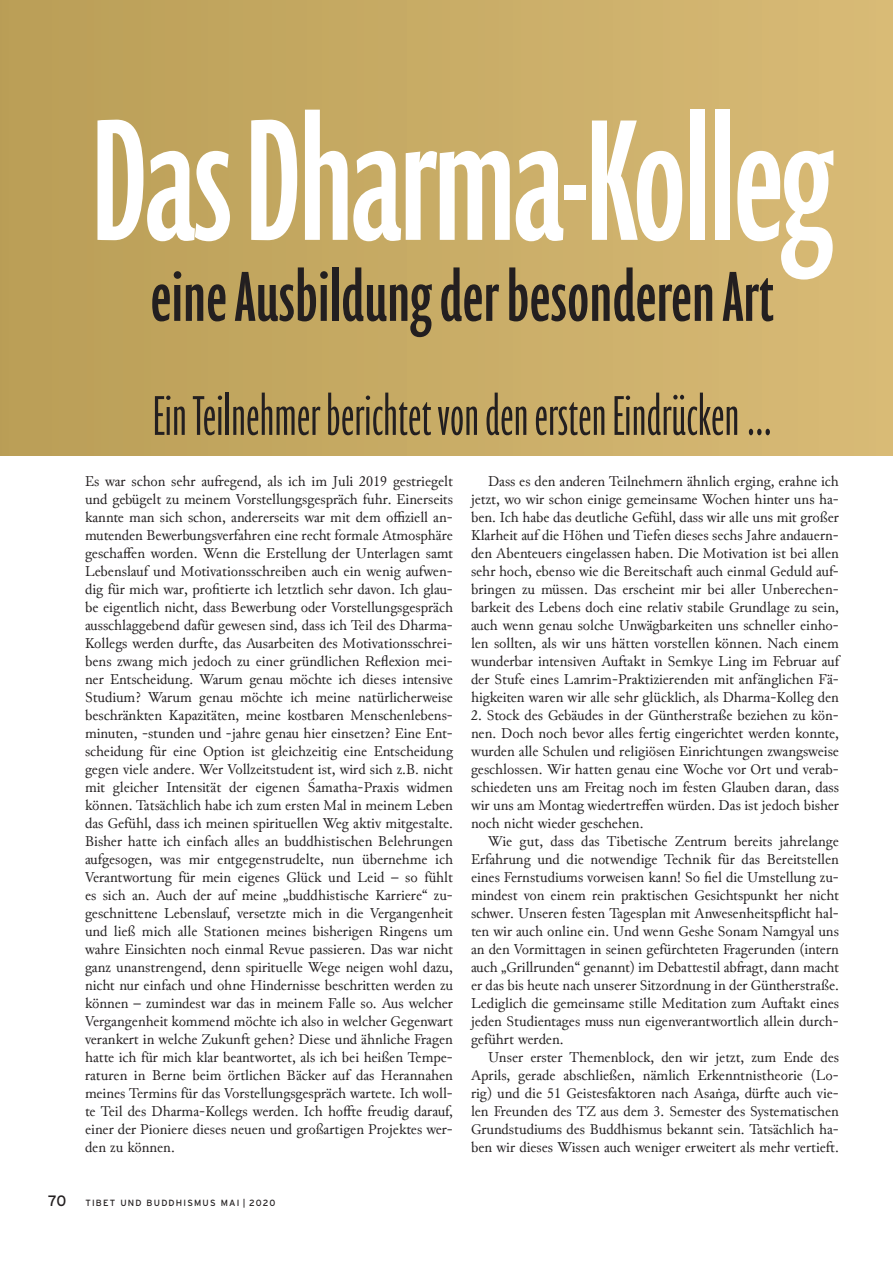
<style>
.page{position:relative;width:893px;height:1263px;background:#fff}
.page>*{position:absolute;margin:0;border:0;box-sizing:border-box;transform-origin:0 0}
.t1{font:175.5px "Prenton RP Ultra Cond";color:#fff}
.t2{font:72px "Prenton RP Ultra Cond";letter-spacing:.02em;color:#231f20}
.t3{font:300 57px "Prenton RP Ultra Cond";letter-spacing:.02em;color:#231f20}
.t4{font:15px/18px "Junicode";color:#231f20;text-align:justify}
.t5{font:15px "Interstate";color:#231f20}
.t6{font:9px "Interstate";letter-spacing:.13em;color:#231f20}
</style>
<div class="page">
<div style="left:0;top:0;width:893px;height:455px;background:linear-gradient(to right,#b99e56,#d8bb77)"></div>
<h1 class="t1" style="left:93px;top:64px;width:740px">Das Dharma-Kolleg</h1>
<h2 class="t2" style="left:151px;top:249px;width:623px">eine Ausbildung der besonderen Art</h2>
<h3 class="t3" style="left:153px;top:378px;width:619px">Ein Teilnehmer berichtet von den ersten Eindrücken …</h3>
<p class="t4" style="left:85px;top:472px;width:369px">Es war schon sehr aufregend, als ich im Juli 2019 gestriegelt und gebügelt zu meinem Vorstellungsgespräch fuhr. Einerseits kannte man sich schon, andererseits war mit dem offiziell an&shy;mutenden Bewerbungsverfahren eine recht formale Atmosphäre geschaffen worden. Wenn die Erstellung der Unterlagen samt Lebenslauf und Motivationsschreiben auch ein wenig aufwen&shy;dig für mich war, profitierte ich letztlich sehr davon. Ich glau&shy;be eigentlich nicht, dass Bewerbung oder Vorstellungsgespräch ausschlaggebend dafür gewesen sind, dass ich Teil des Dharma-Kollegs werden durfte, das Ausarbeiten des Motivationsschrei&shy;bens zwang mich jedoch zu einer gründlichen Reflexion mei&shy;ner Entscheidung. Warum genau möchte ich dieses intensive Studium? Warum genau möchte ich meine natürlicherweise beschränkten Kapazitäten, meine kostbaren Menschenlebens&shy;minuten, -stunden und -jahre genau hier einsetzen? Eine Ent&shy;scheidung für eine Option ist gleichzeitig eine Entscheidung gegen viele andere. Wer Vollzeitstudent ist, wird sich z.B. nicht mit gleicher Intensität der eigenen Śamatha-Praxis widmen können. Tatsächlich habe ich zum ersten Mal in meinem Leben das Gefühl, dass ich meinen spirituellen Weg aktiv mitgestalte.<br>Bisher hatte ich einfach alles an buddhistischen Belehrungen aufgesogen, was mir entgegenstrudelte, nun übernehme ich Verantwortung für mein eigenes Glück und Leid – so fühlt es sich an. Auch der auf meine „buddhistische Karriere“ zu&shy;geschnittene Lebenslauf, versetzte mich in die Vergangenheit und ließ mich alle Stationen meines bisherigen Ringens um wahre Einsichten noch einmal Revue passieren. Das war nicht ganz unanstrengend, denn spirituelle Wege neigen wohl dazu, nicht nur einfach und ohne Hindernisse beschritten werden zu können – zumindest war das in meinem Falle so. Aus welcher Vergangenheit kommend möchte ich also in welcher Gegenwart verankert in welche Zukunft gehen? Diese und ähnliche Fragen hatte ich für mich klar beantwortet, als ich bei heißen Tempe&shy;raturen in Berne beim örtlichen Bäcker auf das Herannahen meines Termins für das Vorstellungsgespräch wartete. Ich woll&shy;te Teil des Dharma-Kollegs werden. Ich hoffte freudig darauf, einer der Pioniere dieses neuen und großartigen Projektes wer&shy;den zu können.</p>
<p class="t4" style="left:471px;top:472px;width:369px;text-indent:17px">Dass es den anderen Teilnehmern ähnlich erging, erahne ich jetzt, wo wir schon einige gemeinsame Wochen hinter uns ha&shy;ben. Ich habe das deutliche Gefühl, dass wir alle uns mit großer Klarheit auf die Höhen und Tiefen dieses sechs Jahre andauern&shy;den Abenteuers eingelassen haben. Die Motivation ist bei allen sehr hoch, ebenso wie die Bereitschaft auch einmal Geduld auf&shy;bringen zu müssen. Das erscheint mir bei aller Unberechen&shy;barkeit des Lebens doch eine relativ stabile Grundlage zu sein, auch wenn genau solche Unwägbarkeiten uns schneller einho&shy;len sollten, als wir uns hätten vorstellen können. Nach einem wunderbar intensiven Auftakt in Semkye Ling im Februar auf der Stufe eines Lamrim-Praktizierenden mit anfänglichen Fä&shy;higkeiten waren wir alle sehr glücklich, als Dharma-Kolleg den</p>
<p class="t4" style="left:471px;top:706px;width:369px">2. Stock des Gebäudes in der Güntherstraße beziehen zu kön&shy;nen. Doch noch bevor alles fertig eingerichtet werden konnte, wurden alle Schulen und religiösen Einrichtungen zwangsweise geschlossen. Wir hatten genau eine Woche vor Ort und verab&shy;schiedeten uns am Freitag noch im festen Glauben daran, dass wir uns am Montag wiedertreffen würden. Das ist jedoch bisher noch nicht wieder geschehen.</p>
<p class="t4" style="left:471px;top:832px;width:369px;text-indent:17px">Wie gut, dass das Tibetische Zentrum bereits jahrelange Erfahrung und die notwendige Technik für das Bereitstellen eines Fernstudiums vorweisen kann! So fiel die Umstellung zu&shy;mindest von einem rein praktischen Gesichtspunkt her nicht schwer. Unseren festen Tagesplan mit Anwesenheitspflicht hal&shy;ten wir auch online ein. Und wenn Geshe Sonam Namgyal uns an den Vormittagen in seinen gefürchteten Fragerunden (intern auch „Grillrunden“ genannt) im Debattestil abfragt, dann macht er das bis heute nach unserer Sitzordnung in der Güntherstraße.<br>Lediglich die gemeinsame stille Meditation zum Auftakt eines jeden Studientages muss nun eigenverantwortlich allein durch&shy;geführt werden.</p>
<p class="t4" style="left:471px;top:1048px;width:369px;text-indent:17px">Unser erster Themenblock, den wir jetzt, zum Ende des Aprils, gerade abschließen, nämlich Erkenntnistheorie (Lo&shy;rig) und die 51 Geistesfaktoren nach Asaṅga, dürfte auch vie&shy;len Freunden des TZ aus dem 3. Semester des Systematischen Grundstudiums des Buddhismus bekannt sein. Tatsächlich ha&shy;ben wir dieses Wissen auch weniger erweitert als mehr vertieft.</p>
<p class="t5" style="left:48px;top:1193px;width:20px">70</p>
<p class="t6" style="left:85px;top:1198px;width:191px">TIBET UND BUDDHISMUS MAI | 2020</p>
</div>
